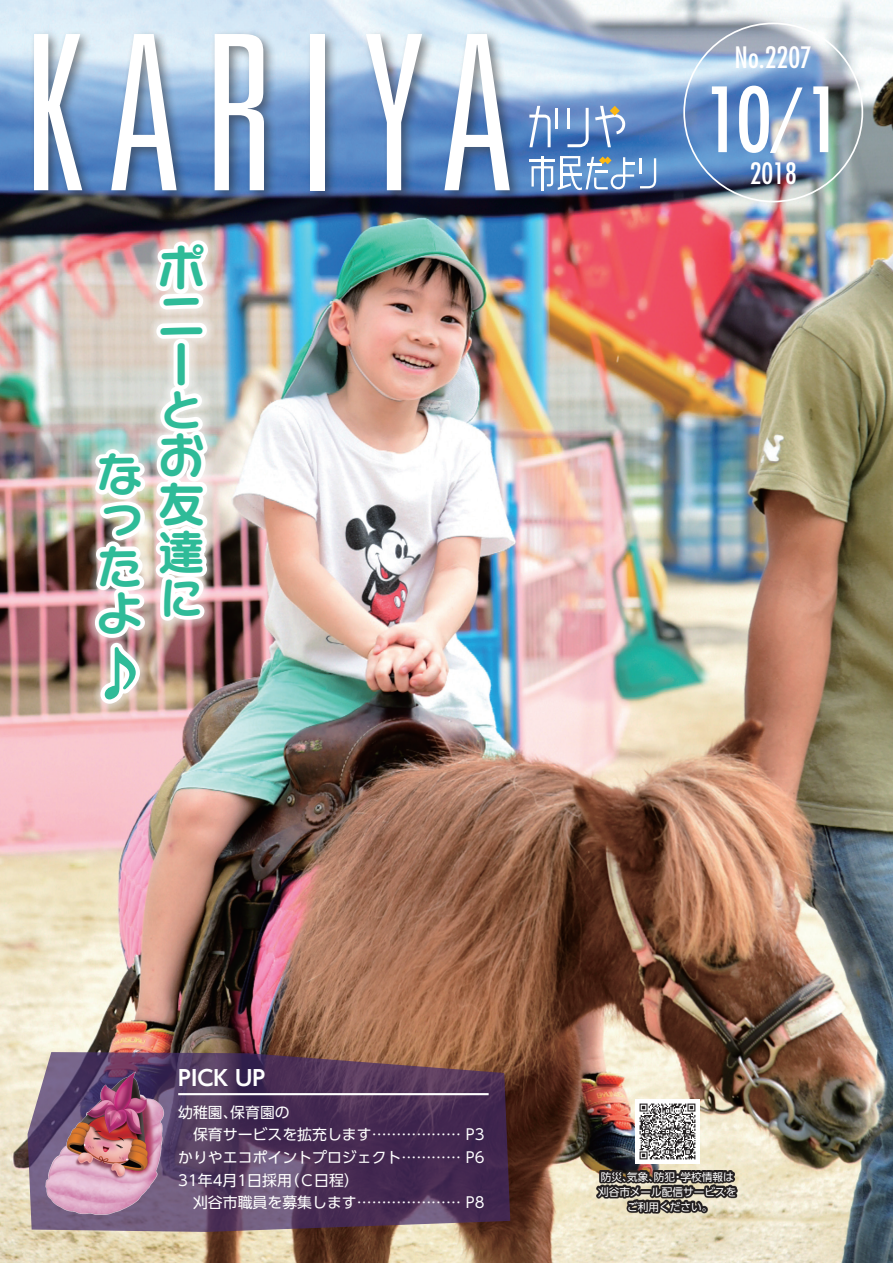
<style>
.page{position:relative;width:893px;height:1263px;background:#fff}
.page>*{position:absolute;margin:0;border:0;box-sizing:border-box;transform-origin:0 0}
.基本文{font:condensed 87.15px "Futura";color:#fff}
.本文{font:58.5px "Seurat Capie Pro B";color:#2fbb98}
.本文-2{font:47.85px/48.3px "Seurat Capie Pro B";color:#2fbb98;text-align:justify}
.本文-3{font:45.75px/46.2px "Seurat Capie Pro B";color:#2fbb98;text-align:justify}
.本文-4{font:42.45px "Seurat Capie Pro B";color:#2fbb98}
.基本文-2{font:condensed 28.65px "Futura";color:#fff}
.t1{font:700 21.3px "UD Shin Go Pro De";color:#fff}
.t2{font:14.85px "UD Shin Go Pro";color:#fff}
.基本文-3{font:10.65px "UD Shin Go Pro";color:#fff}
.s1{font-size:70.2px}
</style>
<div class="page">
<img style="left:0;top:0;width:893px;height:1263px">
<svg style="left:28px;top:1052px;width:482px;height:180px;background:#593e5e"></svg>
<img style="left:44px;top:1066px;width:123px;height:157px">
<img style="left:635px;top:1099px;width:64px;height:64px">
<svg style="left:596px;top:1170px;width:141px;height:44px;background:#645e55"></svg>
<hr style="left:178px;top:1093px;width:311px;height:2px;background:#fff">
<div style="left:29px;top:29px;width:493px;height:175px;background:#231f20;opacity:.5"></div>
<svg style="left:34px;top:34px;width:48px;height:156px"></svg>
<svg style="left:111px;top:34px;width:66px;height:156px"></svg>
<svg style="left:215px;top:34px;width:49px;height:156px"></svg>
<div style="left:310px;top:34px;width:14px;height:156px;background:#fff"></div>
<svg style="left:366px;top:34px;width:56px;height:156px"></svg>
<svg style="left:444px;top:34px;width:66px;height:156px"></svg>
<svg style="left:529px;top:106px;width:22px;height:41px"></svg>
<hr style="left:555px;top:108px;width:3px;height:21px;background:#fff">
<svg style="left:567px;top:108px;width:22px;height:39px"></svg>
<hr style="left:639px;top:158px;width:3px;height:16px;background:#fff">
<hr style="left:529px;top:160px;width:26px;height:2px;background:#fff">
<svg style="left:640px;top:158px;width:16px;height:30px"></svg>
<svg style="left:595px;top:106px;width:31px;height:41px"></svg>
<svg style="left:531px;top:156px;width:103px;height:34px"></svg>
<img style="left:87px;top:232px;width:130px;height:480px">
<svg style="left:152px;top:236px;width:62px;height:121px"></svg>
<div style="left:174px;top:339px;width:15px;height:51px;border:9px solid #fff;border-radius:3px"></div>
<img style="left:91px;top:382px;width:123px;height:326px">
<p class="本文-3" style="left:97px;top:448px;width:46px">なったよ</p>
<p class="本文" style="left:91px;top:633px;width:47px">♪</p>
<p class="本文-2" style="left:158px;top:241px;width:48px">ポニー</p>
<p class="本文-4" style="left:160px;top:380px;width:40px">と</p>
<p class="本文-2" style="left:158px;top:429px;width:48px">お友達</p>
<p class="本文-4" style="left:160px;top:568px;width:41px">に</p>
<p class="基本文-2" style="left:735px;top:39px;width:79px">No.2207</p>
<p class="基本文" style="left:705px;top:65px;width:139px">10<span class="s1">/</span>1</p>
<p class="基本文-2" style="left:750px;top:155px;width:49px">2018</p>
<p class="t1" style="left:178px;top:1060px;width:89px">PICK UP</p>
<p class="t2" style="left:178px;top:1101px;width:113px">幼稚園、保育園の</p>
<p class="t2" style="left:178px;top:1122px;width:308px">　保育サービスを拡充します……………… P3</p>
<p class="t2" style="left:178px;top:1145px;width:308px">かりやエコポイントプロジェクト………… P6</p>
<p class="t2" style="left:178px;top:1169px;width:182px">31年4月1日採用（Ｃ日程）</p>
<p class="t2" style="left:178px;top:1190px;width:308px">　刈谷市職員を募集します………………… P8</p>
<p class="基本文-3" style="left:601px;top:1168px;width:134px">防災、気象、防犯・学校情報は</p>
<p class="基本文-3" style="left:598px;top:1183px;width:140px">刈谷市メール配信サービスを</p>
<p class="基本文-3" style="left:627px;top:1198px;width:87px">ご利用ください。</p>
</div>
